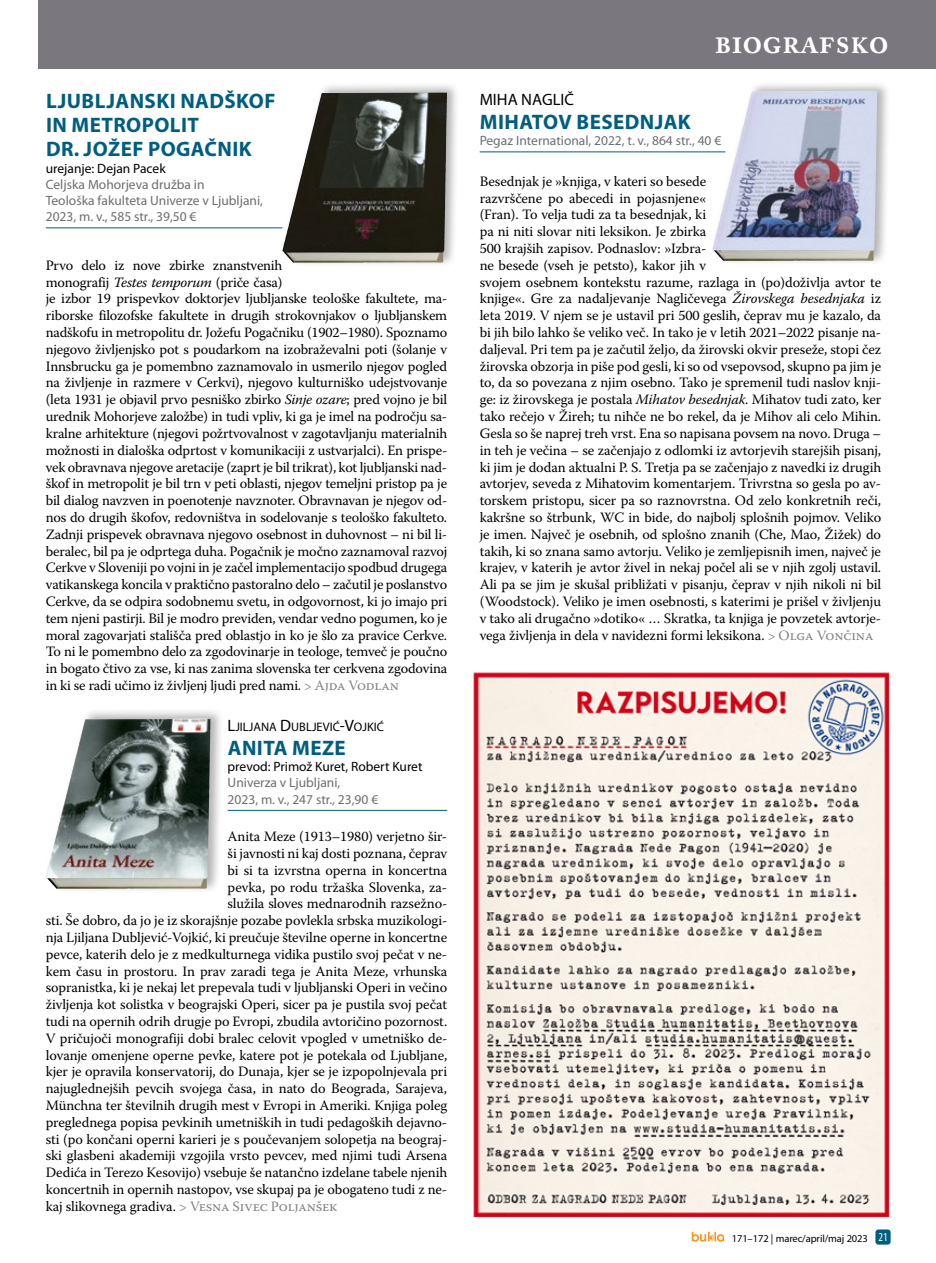
<style>
.page{position:relative;width:936px;height:1263px;background:#fff}
.page>*{position:absolute;margin:0;border:0;box-sizing:border-box;transform-origin:0 0}
.t1{font:600 34.5px "Adobe Caslon Pro";letter-spacing:-.005em;color:#fff}
.t2{font:700 21px/24px "Myriad Pro";letter-spacing:.02em;color:#005e7f}
.t3{font:16.5px "Myriad Pro";color:#000}
.t4{font:14.25px/16.8px "Warnock Pro";letter-spacing:-.01em;color:#000}
.t5{font:13.5px/16.2px "Myriad Pro";color:#6d6e71}
.t6{font:13.5px "Myriad Pro";color:#000}
.t7{font:12.3px "Myriad Pro";color:#000}
.t8{font:10.5px "Myriad Pro";letter-spacing:-.01em;color:#000}
.s1{font-style:italic}
.s2{color:#808285}
.s3{font-size:16.5px}
.s4{font-stretch:condensed;font-size:12px;color:#fff}
</style>
<div class="page">
<div style="left:875px;top:1229px;width:15px;height:15px;background:#005e7f;border-radius:3px"></div>
<svg style="left:691px;top:1232px;width:33px;height:10px"></svg>
<div style="left:38px;top:0;width:897px;height:68px;background:#7b777f"></div>
<hr style="left:46px;top:227px;width:236px;height:1px;background:#005e7f">
<div style="left:280px;top:82px;width:180px;height:186px;background:#000;opacity:.3"></div>
<img style="left:282px;top:93px;width:162px;height:170px">
<hr style="left:227px;top:810px;width:220px;height:1px;background:#005e7f">
<div style="left:43px;top:708px;width:181px;height:186px;background:#000;opacity:.3"></div>
<img style="left:46px;top:719px;width:162px;height:170px">
<hr style="left:479px;top:151px;width:246px;height:1px;background:#005e7f">
<div style="left:710px;top:80px;width:180px;height:186px;background:#000;opacity:.3"></div>
<img style="left:712px;top:91px;width:162px;height:170px">
<img style="left:473px;top:672px;width:415px;height:544px">
<h2 class="t2" style="left:46px;top:89px;width:231px">LJUBLJANSKI NADŠKOF<br>IN METROPOLIT<br>DR. JOŽEF POGAČNIK</h2>
<p class="t6" style="left:46px;top:160px;width:121px">urejanje: Dejan Pacek</p>
<p class="t5" style="left:46px;top:176px;width:219px">Celjska Mohorjeva družba in<br>Teološka fakulteta Univerze v Ljubljani,<br>2023, m. v., 585 str., 39,50 €</p>
<p class="t4" style="left:46px;top:257px;width:403px">Prvo delo iz nove zbirke znanstvenih<br>monografij <span class="s1">Testes temporum</span> (priče časa)<br>je izbor 19 prispevkov doktorjev ljubljanske teološke fakultete, ma&shy;riborske filozofske fakultete in drugih strokovnjakov o ljubljanskem nadškofu in metropolitu dr. Jožefu Pogačniku (1902–1980). Spoznamo njegovo življenjsko pot s poudarkom na izobraževalni poti (šolanje v Innsbrucku ga je pomembno zaznamovalo in usmerilo njegov pogled na življenje in razmere v Cerkvi), njegovo kulturniško udejstvovanje (leta 1931 je objavil prvo pesniško zbirko <span class="s1">Sinje ozare</span>; pred vojno je bil urednik Mohorjeve založbe) in tudi vpliv, ki ga je imel na področju sa&shy;kralne arhitekture (njegovi požrtvovalnost v zagotavljanju materialnih možnosti in dialoška odprtost v komunikaciji z ustvarjalci). En prispe&shy;vek obravnava njegove aretacije (zaprt je bil trikrat), kot ljubljanski nad&shy;škof in metropolit je bil trn v peti oblasti, njegov temeljni pristop pa je bil dialog navzven in poenotenje navznoter. Obravnavan je njegov od&shy;nos do drugih škofov, redovništva in sodelovanje s teološko fakulteto.<br>Zadnji prispevek obravnava njegovo osebnost in duhovnost – ni bil li&shy;beralec, bil pa je odprtega duha. Pogačnik je močno zaznamoval razvoj Cerkve v Sloveniji po vojni in je začel implementacijo spodbud drugega vatikanskega koncila v praktično pastoralno delo – začutil je poslanstvo Cerkve, da se odpira sodobnemu svetu, in odgovornost, ki jo imajo pri tem njeni pastirji. Bil je modro previden, vendar vedno pogumen, ko je moral zagovarjati stališča pred oblastjo in ko je šlo za pravice Cerkve.<br>To ni le pomembno delo za zgodovinarje in teologe, temveč je poučno in bogato čtivo za vse, ki nas zanima slovenska ter cerkvena zgodovina in ki se radi učimo iz življenj ljudi pred nami. <span class="s2">&gt; Ajda Vodlan</span></p>
<p class="t7" style="left:227px;top:719px;width:158px"><span class="s3">L</span>JILJANA <span class="s3">D</span>UBLJEVIĆ<span class="s3">-V</span>OJKIĆ</p>
<h2 class="t2" style="left:228px;top:735px;width:119px">ANITA MEZE</h2>
<p class="t6" style="left:227px;top:758px;width:196px">prevod: Primož Kuret, Robert Kuret</p>
<p class="t5" style="left:227px;top:774px;width:152px">Univerza v Ljubljani,<br>2023, m. v., 247 str., 23,90 €</p>
<p class="t4" style="left:227px;top:828px;width:221px">Anita Meze (1913–1980) verjetno šir-</p>
<p class="t4" style="left:227px;top:845px;width:221px">ši javnosti ni kaj dosti poznana, čeprav</p>
<p class="t4" style="left:227px;top:861px;width:221px">bi si ta izvrstna operna in koncertna</p>
<p class="t4" style="left:227px;top:878px;width:221px">pevka, po rodu tržaška Slovenka, za-</p>
<p class="t4" style="left:227px;top:895px;width:221px">služila sloves mednarodnih razsežno-</p>
<p class="t4" style="left:46px;top:912px;width:403px">sti. Še dobro, da jo je iz skorajšnje pozabe povlekla srbska muzikologi-</p>
<p class="t4" style="left:46px;top:929px;width:403px">nja Ljiljana Dubljević-Vojkić, ki preučuje številne operne in koncertne</p>
<p class="t4" style="left:46px;top:945px;width:403px">pevce, katerih delo je z medkulturnega vidika pustilo svoj pečat v ne-</p>
<p class="t4" style="left:46px;top:962px;width:403px">kem času in prostoru. In prav zaradi tega je Anita Meze, vrhunska</p>
<p class="t4" style="left:46px;top:979px;width:403px">sopranistka, ki je nekaj let prepevala tudi v ljubljanski Operi in večino</p>
<p class="t4" style="left:46px;top:996px;width:403px">življenja kot solistka v beograjski Operi, sicer pa je pustila svoj pečat</p>
<p class="t4" style="left:46px;top:1013px;width:403px">tudi na opernih odrih drugje po Evropi, zbudila avtoričino pozornost.</p>
<p class="t4" style="left:46px;top:1029px;width:403px">V pričujoči monografiji dobi bralec celovit vpogled v umetniško de-</p>
<p class="t4" style="left:46px;top:1046px;width:403px">lovanje omenjene operne pevke, katere pot je potekala od Ljubljane,</p>
<p class="t4" style="left:46px;top:1063px;width:403px">kjer je opravila konservatorij, do Dunaja, kjer se je izpopolnjevala pri</p>
<p class="t4" style="left:46px;top:1080px;width:403px">najuglednejših pevcih svojega časa, in nato do Beograda, Sarajeva,</p>
<p class="t4" style="left:46px;top:1097px;width:403px">Münchna ter številnih drugih mest v Evropi in Ameriki. Knjiga poleg</p>
<p class="t4" style="left:46px;top:1113px;width:403px">preglednega popisa pevkinih umetniških in tudi pedagoških dejavno-</p>
<p class="t4" style="left:46px;top:1130px;width:403px">sti (po končani operni karieri je s poučevanjem solopetja na beograj-</p>
<p class="t4" style="left:46px;top:1147px;width:403px">ski glasbeni akademiji vzgojila vrsto pevcev, med njimi tudi Arsena</p>
<p class="t4" style="left:46px;top:1164px;width:403px">Dedića in Terezo Kesovijo) vsebuje še natančno izdelane tabele njenih</p>
<p class="t4" style="left:46px;top:1181px;width:403px">koncertnih in opernih nastopov, vse skupaj pa je obogateno tudi z ne-</p>
<p class="t4" style="left:46px;top:1197px;width:293px">kaj slikovnega gradiva. <span class="s2">&gt; Vesna Sivec Poljanšek</span></p>
<h1 class="t1" style="left:714px;top:21px;width:176px">biografsko</h1>
<p class="t3" style="left:479px;top:89px;width:52px">MIHA NAGL</p>
<p class="t3" style="left:560px;top:89px;width:14px">IČ</p>
<h2 class="t2" style="left:480px;top:109px;width:212px">MIHATOV BESEDNJAK</h2>
<p class="t5" style="left:479px;top:132px;width:243px">Pegaz International, 2022, t. v., 864 str., 40 €</p>
<p class="t4" style="left:479px;top:173px;width:403px">Besednjak je »knjiga, v kateri so besede<br>razvrščene po abecedi in pojasnjene«<br>(Fran). To velja tudi za ta besednjak, ki<br>pa ni niti slovar niti leksikon. Je zbirka<br>500 krajših zapisov. Podnaslov: »Izbra-<br>ne besede (vseh je petsto), kakor jih v<br>svojem osebnem kontekstu razume, razlaga in (po)doživlja avtor te knjige«. Gre za nadaljevanje Nagličevega <span class="s1">Žirovskega besednjaka</span> iz leta 2019. V njem se je ustavil pri 500 geslih, čeprav mu je kazalo, da bi jih bilo lahko še veliko več. In tako je v letih 2021–2022 pisanje na&shy;daljeval. Pri tem pa je začutil željo, da žirovski okvir preseže, stopi čez žirovska obzorja in piše pod gesli, ki so od vsepovsod, skupno pa jim je to, da so povezana z njim osebno. Tako je spremenil tudi naslov knji&shy;ge: iz žirovskega je postala <span class="s1">Mihatov besednjak</span>. Mihatov tudi zato, ker tako rečejo v Žireh; tu nihče ne bo rekel, da je Mihov ali celo Mihin.<br>Gesla so še naprej treh vrst. Ena so napisana povsem na novo. Druga – in teh je večina – se začenjajo z odlomki iz avtorjevih starejših pisanj, ki jim je dodan aktualni P. S. Tretja pa se začenjajo z navedki iz drugih avtorjev, seveda z Mihatovim komentarjem. Trivrstna so gesla po av&shy;torskem pristopu, sicer pa so raznovrstna. Od zelo konkretnih reči, kakršne so štrbunk, WC in bide, do najbolj splošnih pojmov. Veliko je imen. Največ je osebnih, od splošno znanih (Che, Mao, Žižek) do takih, ki so znana samo avtorju. Veliko je zemljepisnih imen, največ je krajev, v katerih je avtor živel in nekaj počel ali se v njih zgolj ustavil.<br>Ali pa se jim je skušal približati v pisanju, čeprav v njih nikoli ni bil (Woodstock). Veliko je imen osebnosti, s katerimi je prišel v življenju v tako ali drugačno »dotiko« … Skratka, ta knjiga je povzetek avtorje&shy;vega življenja in dela v navidezni formi leksikona. <span class="s2">&gt; Olga Vončina</span></p>
<p class="t8" style="left:731px;top:1232px;width:157px">171–172 | marec/april/maj 2023 <span class="s4">21</span></p>
</div>
